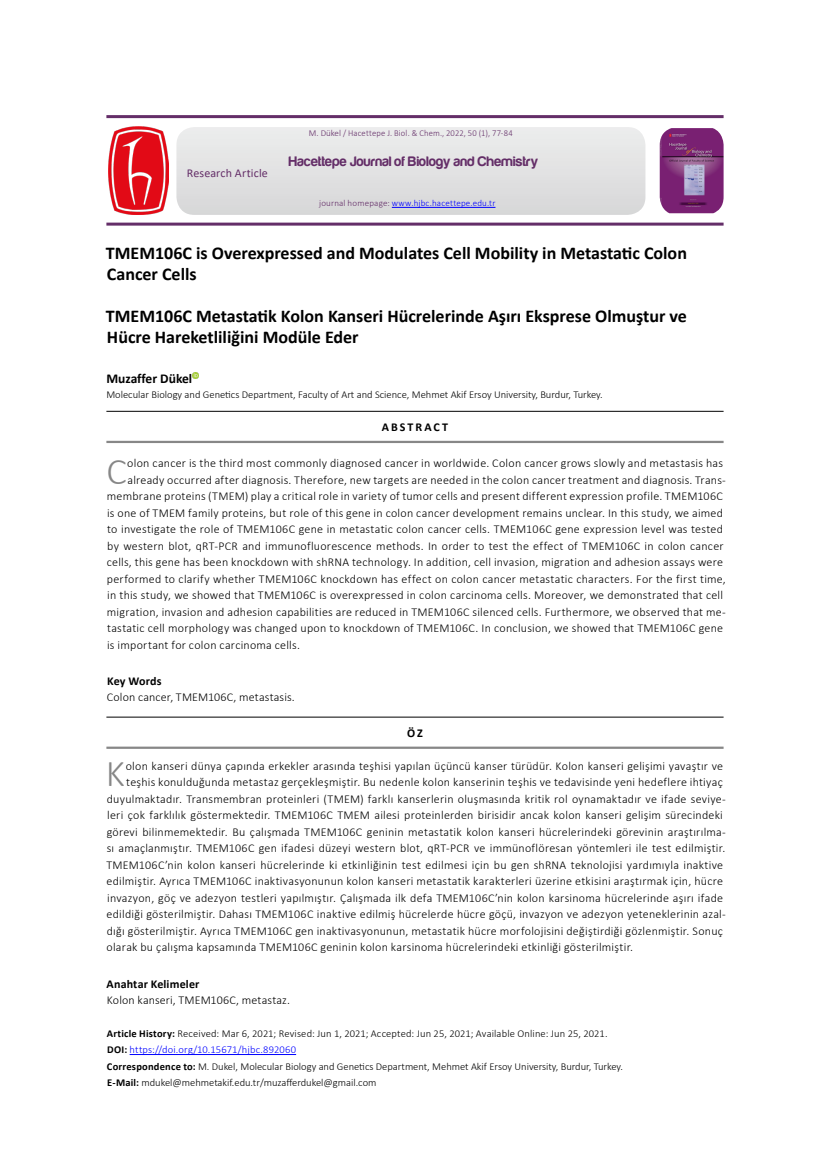
<style>
.page{position:relative;width:830px;height:1170px;background:#fff}
.page>*{position:absolute;margin:0;border:0;box-sizing:border-box;transform-origin:0 0}
.t1{font:300 37.95px "Calibri";color:#878787}
.t2{font:700 18px/21px "Calibri";color:#000}
.t3{font:14.25px "Harabara";letter-spacing:.015em;color:#642e68}
.t4{font:700 13.5px "Calibri";color:#000}
.t5{font:300 12px "Calibri";letter-spacing:.02em;color:#000}
.t6{font:700 12px "Calibri";letter-spacing:.015em;color:#000}
.t7{font:12px "Calibri";letter-spacing:.015em;color:#642e68}
.t8{font:700 12px "Calibri";letter-spacing:.17em;color:#000}
.t9{font:300 10.5px/16.5px "Calibri";color:#000}
.t10{font:300 9px "Calibri";letter-spacing:.02em;color:#642e68}
.t11{font:300 9px "Calibri";letter-spacing:.02em;color:#00f}
.s1{color:#642e68}
.s2{font-weight:700}
.s3{color:#00f}
</style>
<div class="page">
<svg style="left:192px;top:372px;width:7px;height:6px"></svg>
<hr style="left:106px;top:716px;width:617px;height:1px;background:#000">
<hr style="left:106px;top:746px;width:617px;height:2px;background:#878787">
<hr style="left:106px;top:411px;width:617px;height:1px;background:#000">
<hr style="left:106px;top:441px;width:617px;height:2px;background:#878787">
<hr style="left:129px;top:1054px;width:167px;height:1px;background:#00f">
<img style="left:108px;top:127px;width:60px;height:88px">
<img style="left:659px;top:128px;width:64px;height:85px">
<hr style="left:106px;top:115px;width:617px;height:3px;background:#642e68">
<hr style="left:106px;top:222px;width:617px;height:3px;background:#642e68">
<hr style="left:391px;top:207px;width:104px;height:1px;background:#00f">
<p class="t7" style="left:187px;top:165px;width:83px">Research Article</p>
<p class="t10" style="left:309px;top:127px;width:205px">M. Dükel / Hacettepe J. Biol. &amp; Chem., 2022, 50 (1), 77-84</p>
<p class="t3" style="left:289px;top:154px;width:251px">Hacettepe Journal of Biology and Chemistry</p>
<p class="t11" style="left:319px;top:198px;width:178px"><span class="s1">journal homepage:</span> www.hjbc.hacettepe.edu.tr</p>
<h2 class="t2" style="left:106px;top:242px;width:582px">TMEM106C is Overexpressed and Modulates Cell Mobility in Metastatic Colon<br>Cancer Cells</h2>
<h2 class="t2" style="left:106px;top:305px;width:582px">TMEM106C Metastatik Kolon Kanseri Hücrelerinde Aşırı Eksprese Olmuştur ve<br>Hücre Hareketliliğini Modüle Eder</h2>
<p class="t4" style="left:106px;top:369px;width:87px">Muzaffer Dükel</p>
<p class="t9" style="left:106px;top:386px;width:497px">Molecular Biology and Genetics Department, Faculty of Art and Science, Mehmet Akif Ersoy University, Burdur, Turkey.</p>
<p class="t8" style="left:381px;top:418px;width:68px">ABSTRACT</p>
<h1 class="t1" style="left:106px;top:447px;width:22px">C</h1>
<p class="t5" style="left:127px;top:455px;width:597px">olon cancer is the third most commonly diagnosed cancer in worldwide. Colon cancer grows slowly and metastasis has</p>
<p class="t5" style="left:127px;top:472px;width:599px">already occurred after diagnosis. Therefore, new targets are needed in the colon cancer treatment and diagnosis. Trans-</p>
<p class="t5" style="left:107px;top:488px;width:617px">membrane proteins (TMEM) play a critical role in variety of tumor cells and present different expression profile. TMEM106C</p>
<p class="t5" style="left:107px;top:505px;width:617px">is one of TMEM family proteins, but role of this gene in colon cancer development remains unclear. In this study, we aimed</p>
<p class="t5" style="left:107px;top:521px;width:617px">to investigate the role of TMEM106C gene in metastatic colon cancer cells. TMEM106C gene expression level was tested</p>
<p class="t5" style="left:107px;top:538px;width:617px">by western blot, qRT-PCR and immunofluorescence methods. In order to test the effect of TMEM106C in colon cancer</p>
<p class="t5" style="left:107px;top:554px;width:617px">cells, this gene has been knockdown with shRNA technology. In addition, cell invasion, migration and adhesion assays were</p>
<p class="t5" style="left:107px;top:571px;width:620px">performed to clarify whether TMEM106C knockdown has effect on colon cancer metastatic characters. For the first time,</p>
<p class="t5" style="left:107px;top:587px;width:617px">in this study, we showed that TMEM106C is overexpressed in colon carcinoma cells. Moreover, we demonstrated that cell</p>
<p class="t5" style="left:107px;top:604px;width:620px">migration, invasion and adhesion capabilities are reduced in TMEM106C silenced cells. Furthermore, we observed that me-</p>
<p class="t5" style="left:107px;top:620px;width:617px">tastatic cell morphology was changed upon to knockdown of TMEM106C. In conclusion, we showed that TMEM106C gene</p>
<p class="t5" style="left:107px;top:637px;width:194px">is important for colon carcinoma cells.</p>
<p class="t6" style="left:107px;top:672px;width:56px">Key Words</p>
<p class="t5" style="left:107px;top:689px;width:189px">Colon cancer, TMEM106C, metastasis.</p>
<p class="t6" style="left:407px;top:724px;width:17px">ÖZ</p>
<h1 class="t1" style="left:106px;top:750px;width:21px">K</h1>
<p class="t5" style="left:126px;top:758px;width:598px">olon kanseri dünya çapında erkekler arasında teşhisi yapılan üçüncü kanser türüdür. Kolon kanseri gelişimi yavaştır ve</p>
<p class="t5" style="left:126px;top:774px;width:597px">teşhis konulduğunda metastaz gerçekleşmiştir. Bu nedenle kolon kanserinin teşhis ve tedavisinde yeni hedeflere ihtiyaç</p>
<p class="t5" style="left:107px;top:791px;width:620px">duyulmaktadır. Transmembran proteinleri (TMEM) farklı kanserlerin oluşmasında kritik rol oynamaktadır ve ifade seviye-</p>
<p class="t5" style="left:107px;top:807px;width:617px">leri çok farklılık göstermektedir. TMEM106C TMEM ailesi proteinlerden birisidir ancak kolon kanseri gelişim sürecindeki</p>
<p class="t5" style="left:107px;top:824px;width:620px">görevi bilinmemektedir. Bu çalışmada TMEM106C geninin metastatik kolon kanseri hücrelerindeki görevinin araştırılma-</p>
<p class="t5" style="left:107px;top:840px;width:620px">sı amaçlanmıştır. TMEM106C gen ifadesi düzeyi western blot, qRT-PCR ve immünoflöresan yöntemleri ile test edilmiştir.</p>
<p class="t5" style="left:106px;top:857px;width:618px">TMEM106C’nin kolon kanseri hücrelerinde ki etkinliğinin test edilmesi için bu gen shRNA teknolojisi yardımıyla inaktive</p>
<p class="t5" style="left:106px;top:873px;width:617px">edilmiştir. Ayrıca TMEM106C inaktivasyonunun kolon kanseri metastatik karakterleri üzerine etkisini araştırmak için, hücre</p>
<p class="t5" style="left:107px;top:890px;width:617px">invazyon, göç ve adezyon testleri yapılmıştır. Çalışmada ilk defa TMEM106C’nin kolon karsinoma hücrelerinde aşırı ifade</p>
<p class="t5" style="left:106px;top:906px;width:620px">edildiği gösterilmiştir. Dahası TMEM106C inaktive edilmiş hücrelerde hücre göçü, invazyon ve adezyon yeteneklerinin azal-</p>
<p class="t5" style="left:107px;top:923px;width:617px">dığı gösterilmiştir. Ayrıca TMEM106C gen inaktivasyonunun, metastatik hücre morfolojisini değiştirdiği gözlenmiştir. Sonuç</p>
<p class="t5" style="left:106px;top:939px;width:528px">olarak bu çalışma kapsamında TMEM106C geninin kolon karsinoma hücrelerindeki etkinliği gösterilmiştir.</p>
<p class="t6" style="left:106px;top:974px;width:94px">Anahtar Kelimeler</p>
<p class="t5" style="left:107px;top:992px;width:184px">Kolon kanseri, TMEM106C, metastaz.</p>
<p class="t9" style="left:107px;top:1024px;width:517px"><span class="s2">Article History:</span> Received: Mar 6, 2021; Revised: Jun 1, 2021; Accepted: Jun 25, 2021; Available Online: Jun 25, 2021.<br><span class="s2">DOI:</span> <span class="s3">https://doi.org/10.15671/hjbc.892060<br></span><span class="s2">Correspondence to:</span> M. Dukel, Molecular Biology and Genetics Department, Mehmet Akif Ersoy University, Burdur, Turkey.<br><span class="s2">E-Mail:</span> mdukel@mehmetakif.edu.tr/muzafferdukel@gmail.com</p>
</div>
